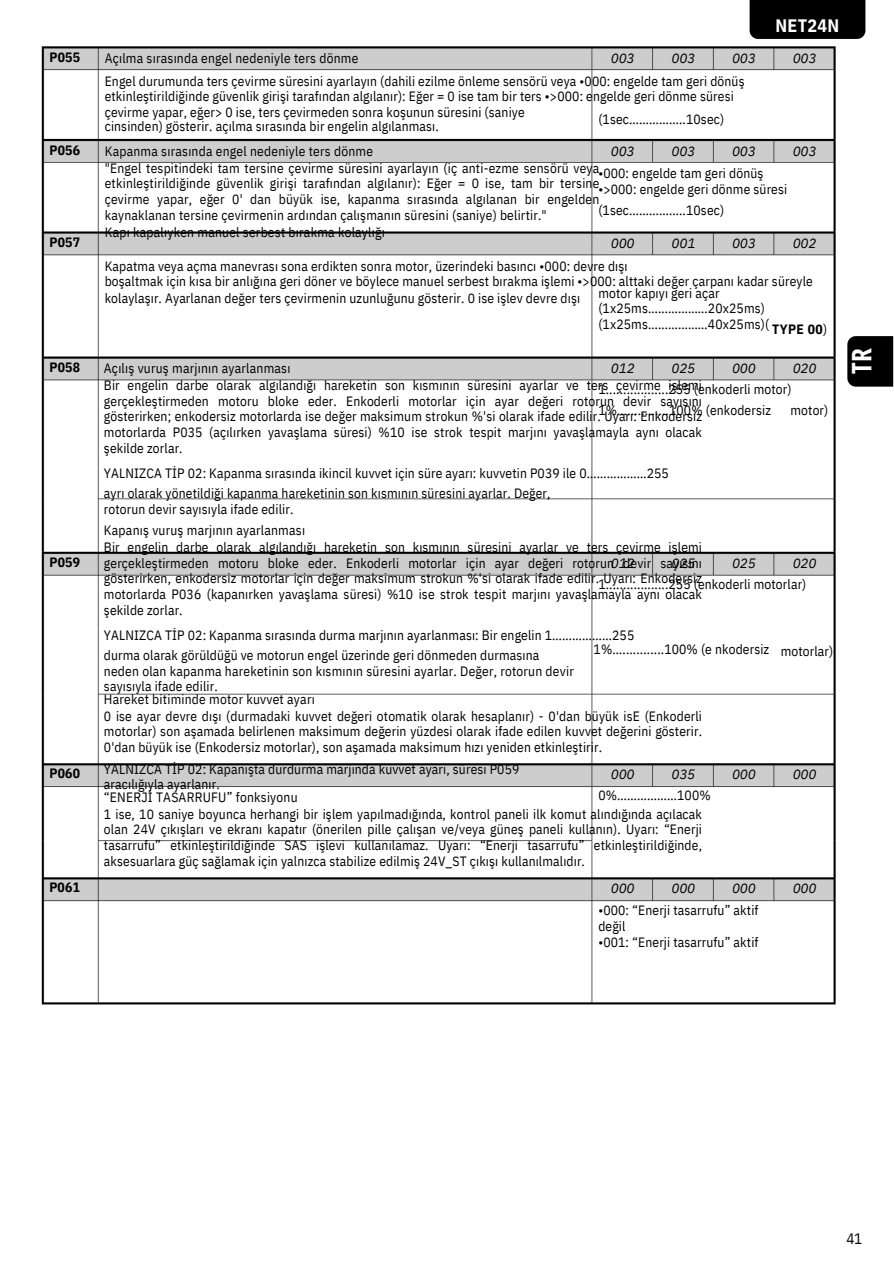
<style>
.page{position:relative;width:894px;height:1264px;background:#fff}
.page>*{position:absolute;margin:0;border:0;box-sizing:border-box;transform-origin:0 0}
.t1{font:700 27px "Open Sans Condensed";color:#fff}
.t2{font:700 18px "IBM Plex Sans Cond";letter-spacing:.015em;color:#fff}
.t3{font:15px "IBM Plex Sans Cond";color:#000}
.t4{font:13.5px/15.8px "IBM Plex Sans Cond";letter-spacing:.01em;color:#000;text-align:justify}
.t5{font:italic 13.5px "IBM Plex Sans";letter-spacing:-.015em;color:#000}
.t6{font:700 13.5px "IBM Plex Sans Cond";letter-spacing:.015em;color:#000}
.s1{font-weight:400}
</style>
<div class="page">
<img style="left:41px;top:0;width:852px;height:1005px">
<p class="t2" style="left:775px;top:13px;width:65px">NET24N</p>
<h3 class="t6" style="left:49px;top:49px;width:32px">P055</h3>
<p class="t4" style="left:105px;top:50px;width:255px">Açılma sırasında engel nedeniyle ters dönme</p>
<p class="t5" style="left:610px;top:49px;width:25px">003</p>
<p class="t5" style="left:671px;top:49px;width:25px">003</p>
<p class="t5" style="left:731px;top:49px;width:25px">003</p>
<p class="t5" style="left:792px;top:49px;width:25px">003</p>
<p class="t4" style="left:105px;top:73px;width:641px;text-align:left">Engel durumunda ters çevirme süresini ayarlayın (dahili ezilme önleme sensörü veya •000: engelde tam geri dönüş etkinleştirildiğinde güvenlik girişi tarafından algılanır): Eğer = 0 ise tam bir ters •&gt;000: engelde geri dönme süresi çevirme yapar, eğer&gt; 0 ise, ters çevirmeden sonra koşunun süresini (saniye</p>
<p class="t4" style="left:105px;top:118px;width:335px">cinsinden) gösterir. açılma sırasında bir engelin algılanması.</p>
<p class="t4" style="left:598px;top:111px;width:127px">(1sec……………..10sec)</p>
<h3 class="t6" style="left:49px;top:141px;width:32px">P056</h3>
<h3 class="t6" style="left:49px;top:233px;width:32px">P057</h3>
<p class="t4" style="left:105px;top:143px;width:270px">Kapanma sırasında engel nedeniyle ters dönme</p>
<p class="t4" style="left:105px;top:160px;width:496px">"Engel tespitindeki tam tersine çevirme süresini ayarlayın (iç anti-ezme sensörü veya etkinleştirildiğinde güvenlik girişi tarafından algılanır): Eğer = 0 ise, tam bir tersine çevirme yapar, eğer 0' dan büyük ise, kapanma sırasında algılanan bir engelden kaynaklanan tersine çevirmenin ardından çalışmanın süresini (saniye) belirtir."</p>
<p class="t4" style="left:105px;top:224px;width:281px">Kapı kapalıyken manuel serbest bırakma kolaylığı</p>
<p class="t5" style="left:610px;top:142px;width:25px">003</p>
<p class="t5" style="left:671px;top:142px;width:25px">003</p>
<p class="t5" style="left:731px;top:142px;width:25px">003</p>
<p class="t5" style="left:792px;top:142px;width:25px">003</p>
<p class="t4" style="left:598px;top:165px;width:166px">•000: engelde tam geri dönüş</p>
<p class="t4" style="left:598px;top:181px;width:190px">•&gt;000: engelde geri dönme süresi</p>
<p class="t4" style="left:598px;top:202px;width:127px">(1sec……………..10sec)</p>
<p class="t5" style="left:610px;top:234px;width:25px">000</p>
<p class="t5" style="left:671px;top:234px;width:25px">001</p>
<p class="t5" style="left:731px;top:234px;width:25px">003</p>
<p class="t5" style="left:792px;top:234px;width:25px">002</p>
<p class="t4" style="left:105px;top:257px;width:709px">Kapatma veya açma manevrası sona erdikten sonra motor, üzerindeki basıncı •000: devre dışı<br>boşaltmak için kısa bir anlığına geri döner ve böylece manuel serbest bırakma işlemi •&gt;000: alttaki değer çarpanı kadar süreyle</p>
<p class="t4" style="left:105px;top:290px;width:477px">kolaylaşır. Ayarlanan değer ters çevirmenin uzunluğunu gösterir. 0 ise işlev devre dışı</p>
<p class="t4" style="left:598px;top:284px;width:172px;text-align:left">motor kapıyı geri açar (1x25ms………………20x25ms) (1x25ms………………40x25ms)(</p>
<p class="t6" style="left:771px;top:320px;width:57px">TYPE 00<span class="s1">)</span></p>
<p class="t6" style="left:49px;top:358px;width:32px">P058</p>
<p class="t4" style="left:104px;top:360px;width:188px">Açılış vuruş marjının ayarlanması</p>
<p class="t4" style="left:104px;top:377px;width:599px">Bir engelin darbe olarak algılandığı hareketin son kısmının süresini ayarlar ve ters çevirme işlemi gerçekleştirmeden motoru bloke eder. Enkoderli motorlar için ayar değeri rotorun devir sayısını gösterirken; enkodersiz motorlarda ise değer maksimum strokun %'si olarak ifade edilir. Uyarı: Enkodersiz motorlarda P035 (açılırken yavaşlama süresi) %10 ise strok tespit marjını yavaşlamayla aynı olacak şekilde zorlar.</p>
<p class="t4" style="left:104px;top:464px;width:566px">YALNIZCA TİP 02: Kapanma sırasında ikincil kuvvet için süre ayarı: kuvvetin P039 ile 0………………255</p>
<p class="t4" style="left:104px;top:485px;width:448px">ayrı olarak yönetildiği kapanma hareketinin son kısmının süresini ayarlar. Değer,</p>
<p class="t4" style="left:104px;top:500px;width:191px">rotorun devir sayısıyla ifade edilir.</p>
<p class="t4" style="left:104px;top:522px;width:203px">Kapanış vuruş marjının ayarlanması</p>
<p class="t4" style="left:104px;top:539px;width:599px">Bir engelin darbe olarak algılandığı hareketin son kısmının süresini ayarlar ve ters çevirme işlemi gerçekleştirmeden motoru bloke eder. Enkoderli motorlar için ayar değeri rotorun devir sayısını gösterirken, enkodersiz motorlar için değer maksimum strokun %'si olarak ifade edilir. Uyarı: Enkodersiz motorlarda P036 (kapanırken yavaşlama süresi) %10 ise strok tespit marjını yavaşlamayla aynı olacak şekilde zorlar.</p>
<p class="t4" style="left:104px;top:626px;width:531px">YALNIZCA TİP 02: Kapanma sırasında durma marjının ayarlanması: Bir engelin 1………………255</p>
<p class="t4" style="left:104px;top:647px;width:437px">durma olarak görüldüğü ve motorun engel üzerinde geri dönmeden durmasına</p>
<p class="t4" style="left:104px;top:662px;width:471px">neden olan kapanma hareketinin son kısmının süresini ayarlar. Değer, rotorun devir</p>
<p class="t4" style="left:104px;top:678px;width:115px">sayısıyla ifade edilir.</p>
<p class="t4" style="left:104px;top:691px;width:212px">Hareket bitiminde motor kuvvet ayarı</p>
<p class="t4" style="left:104px;top:707px;width:599px">0 ise ayar devre dışı (durmadaki kuvvet değeri otomatik olarak hesaplanır) - 0'dan büyük isE (Enkoderli motorlar) son aşamada belirlenen maksimum değerin yüzdesi olarak ifade edilen kuvvet değerini gösterir.<br>0'dan büyük ise (Enkodersiz motorlar), son aşamada maksimum hızı yeniden etkinleştirir.</p>
<p class="t4" style="left:104px;top:760px;width:417px">YALNIZCA TİP 02: Kapanışta durdurma marjında kuvvet ayarı, süresi P059</p>
<p class="t4" style="left:104px;top:776px;width:117px">aracılığıyla ayarlanır.</p>
<p class="t4" style="left:104px;top:788px;width:195px">“ENERJİ TASARRUFU” fonksiyonu</p>
<p class="t4" style="left:104px;top:805px;width:599px">1 ise, 10 saniye boyunca herhangi bir işlem yapılmadığında, kontrol paneli ilk komut alındığında açılacak olan 24V çıkışları ve ekranı kapatır (önerilen pille çalışan ve/veya güneş paneli kullanın). Uyarı: “Enerji tasarrufu” etkinleştirildiğinde SAS işlevi kullanılamaz. Uyarı: “Enerji tasarrufu” etkinleştirildiğinde, aksesuarlara güç sağlamak için yalnızca stabilize edilmiş 24V_ST çıkışı kullanılmalıdır.</p>
<p class="t5" style="left:610px;top:359px;width:25px">012</p>
<p class="t5" style="left:671px;top:359px;width:25px">025</p>
<p class="t5" style="left:731px;top:359px;width:25px">000</p>
<p class="t5" style="left:792px;top:359px;width:25px">020</p>
<p class="t4" style="left:598px;top:381px;width:195px">1..................255 (enkoderli motor)</p>
<p class="t4" style="left:598px;top:402px;width:174px">1%…............100% (enkodersiz</p>
<p class="t4" style="left:790px;top:402px;width:39px">motor)</p>
<h3 class="t6" style="left:49px;top:553px;width:32px">P059</h3>
<h4 class="t5" style="left:610px;top:554px;width:25px">012</h4>
<p class="t5" style="left:671px;top:554px;width:25px">025</p>
<p class="t5" style="left:731px;top:554px;width:25px">025</p>
<p class="t5" style="left:792px;top:554px;width:25px">020</p>
<p class="t4" style="left:598px;top:576px;width:209px">1..................255 (enkoderli motorlar)</p>
<p class="t4" style="left:593px;top:641px;width:177px">1%…............100% (e nkodersiz</p>
<h1 class="t4" style="left:780px;top:643px;width:54px">motorlar)</h1>
<h2 class="t6" style="left:49px;top:764px;width:32px">P060</h2>
<p class="t5" style="left:610px;top:765px;width:25px">000</p>
<p class="t5" style="left:671px;top:765px;width:25px">035</p>
<p class="t5" style="left:731px;top:765px;width:25px">000</p>
<p class="t5" style="left:792px;top:765px;width:25px">000</p>
<p class="t4" style="left:598px;top:787px;width:114px">0%………………100%</p>
<h3 class="t6" style="left:49px;top:878px;width:32px">P061</h3>
<p class="t5" style="left:610px;top:878px;width:25px">000</p>
<p class="t5" style="left:671px;top:878px;width:25px">000</p>
<p class="t5" style="left:731px;top:878px;width:25px">000</p>
<p class="t5" style="left:792px;top:878px;width:25px">000</p>
<p class="t4" style="left:598px;top:902px;width:162px">•000: “Enerji tasarrufu” aktif değil</p>
<p class="t4" style="left:598px;top:933px;width:162px">•001: “Enerji tasarrufu” aktif</p>
<h3 class="t1" style="left:842px;top:374px;width:27px;rotate:-90deg">TR</h3>
<h3 class="t3" style="left:846px;top:1228px;width:17px">41</h3>
</div>
